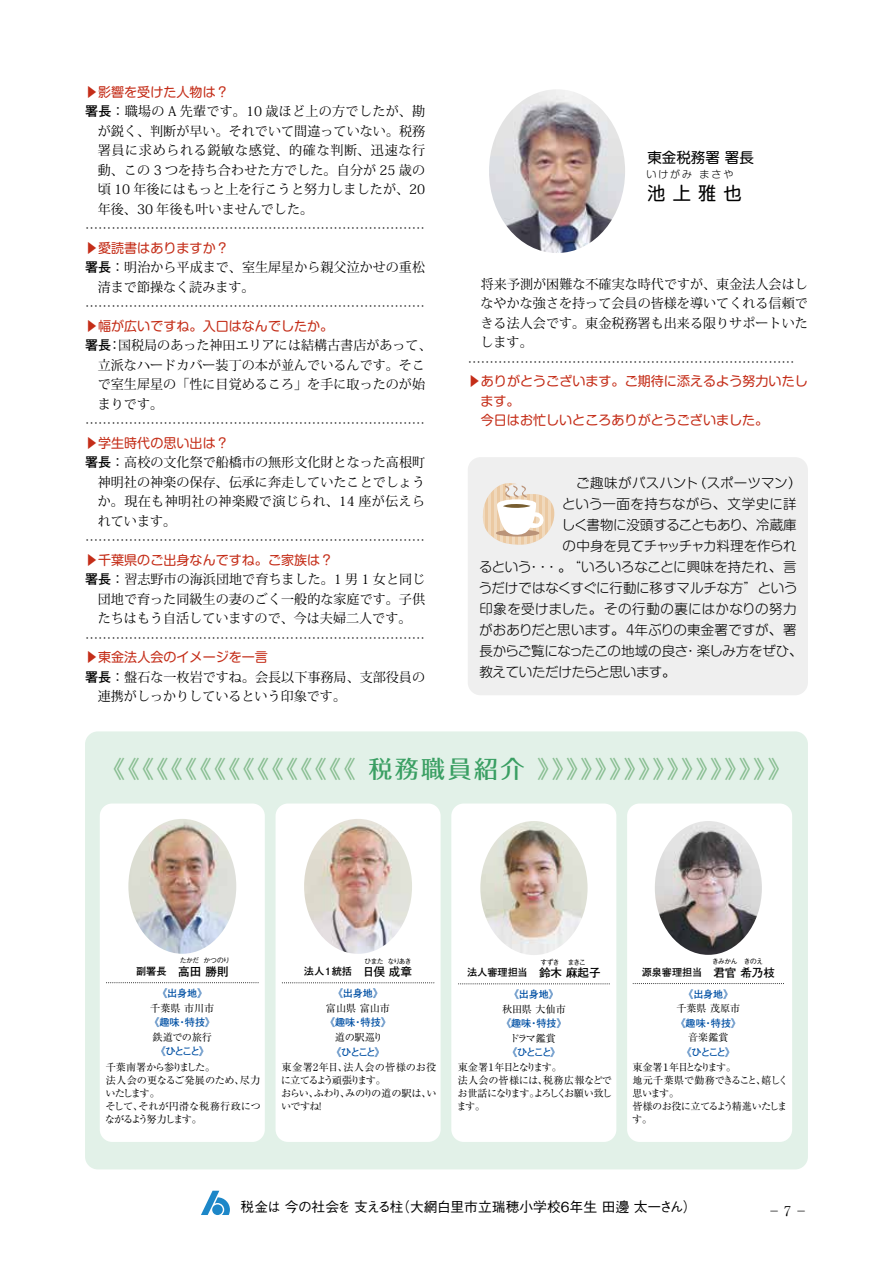
<style>
.page{position:relative;width:893px;height:1263px;background:#fff}
.page>*{position:absolute;margin:0;border:0;box-sizing:border-box;transform-origin:0 0}
.t1{font:500 24px "Folk Pro";letter-spacing:.1em;color:#89be92}
.t2{font:18.15px "Shin M Go Pro";color:#000}
.t3{font:14.55px "Shin M Go Pro";color:#000}
.t4{font:500 13.8px "Gothic BBB Pro";color:#000}
.t5{font:300 13.5px "Shin M Go Pro";letter-spacing:-.01em;color:#000}
.t6{font:300 13.5px "Shin M Go Pro";letter-spacing:.03em;color:#000}
.t7{font:300 13.5px "Shin M Go Pro";letter-spacing:.01em;color:#000}
.t8{font:300 13.5px "Shin M Go Pro";letter-spacing:.025em;color:#000}
.t9{font:300 13.5px "Shin M Go Pro";letter-spacing:-.03em;color:#000}
.t10{font:300 13.5px "Ryumin Pro";color:#000}
.t11{font:13.2px/19.5px "Koz Min Pro";color:#000}
.t12{font:13.2px "Shin M Go Pro";color:#c42d18}
.t13{font:13.2px "Koz Min Pro";letter-spacing:.025em;color:#000}
.t14{font:13.2px "Koz Min Pro";letter-spacing:.03em;color:#000}
.t15{font:13.2px "Koz Min Pro";letter-spacing:.05em;color:#000}
.t16{font:700 11.7px "Futo Go B101 Pro";color:#000}
.t17{font:10.2px/13px "Ryumin Pro";letter-spacing:-.04em;color:#000}
.t18{font:10.2px/13px "Ryumin Pro";letter-spacing:-.085em;color:#000}
.t19{font:700 10.2px "Futo Go B101 Pro";letter-spacing:-.135em;color:#0050a4}
.t20{font:700 10.2px/22px "Futo Go B101 Pro";letter-spacing:-.015em;color:#000;text-align:center}
.t21{font:10.05px/13px "Ryumin Pro";letter-spacing:-.11em;color:#000}
.t22{font:700 10.05px/21.9px "Futo Go B101 Pro";color:#000;text-align:center}
.t23{font:700 10.05px "Futo Go B101 Pro";letter-spacing:-.135em;color:#0050a4}
.t24{font:10.05px "Ryumin Pro";letter-spacing:-.06em;color:#000}
.t25{font:300 10.05px "Shin M Go Pro";letter-spacing:.2em;color:#000}
.t26{font:500 7.35px "Gothic BBB Pro";letter-spacing:-.16em;color:#000}
.t27{font:500 7.2px "Gothic BBB Pro";letter-spacing:-.145em;color:#000}
.s1{font-family:"Futo Go B101 Pro";font-weight:700}
.s2{color:#3a9f63}
.s3{font-size:10.2px}
.s4{font-size:11.7px}
.s5{color:#0050a4}
.s6{font-size:11.55px}
</style>
<div class="page">
<div style="left:468px;top:457px;width:340px;height:238px;background:#efefef;border-radius:13px"></div>
<svg style="left:201px;top:1191px;width:29px;height:24px"></svg>
<div style="left:85px;top:731px;width:723px;height:438px;background:#e2f1e8;border-radius:13px"></div>
<img style="left:489px;top:89px;width:136px;height:164px">
<svg style="left:483px;top:483px;width:71px;height:62px"></svg>
<div style="left:100px;top:803px;width:165px;height:339px;background:#fff;border-radius:12px"></div>
<svg style="left:107px;top:982px;width:151px;height:1px"></svg>
<img style="left:128px;top:819px;width:108px;height:135px">
<div style="left:276px;top:803px;width:165px;height:339px;background:#fff;border-radius:12px"></div>
<svg style="left:282px;top:982px;width:152px;height:1px"></svg>
<img style="left:304px;top:819px;width:108px;height:135px">
<div style="left:451px;top:803px;width:165px;height:339px;background:#fff;border-radius:12px"></div>
<svg style="left:459px;top:983px;width:150px;height:1px"></svg>
<img style="left:480px;top:821px;width:108px;height:134px">
<div style="left:627px;top:803px;width:165px;height:339px;background:#fff;border-radius:12px"></div>
<svg style="left:633px;top:983px;width:151px;height:1px"></svg>
<img style="left:655px;top:821px;width:107px;height:134px">
<p class="t12" style="left:85px;top:81px;width:145px">▶影響を受けた人物は？</p>
<p class="t13" style="left:85px;top:102px;width:342px"><span class="s1">署長</span>：職場の A 先輩です。10 歳ほど上の方でしたが、勘</p>
<p class="t11" style="left:98px;top:121px;width:329px">が鋭く、判断が早い。それでいて間違っていない。税務</p>
<p class="t15" style="left:98px;top:141px;width:329px">署員に求められる鋭敏な感覚、的確な判断、迅速な行</p>
<p class="t11" style="left:98px;top:160px;width:329px">動、この 3 つを持ち合わせた方でした。自分が 25 歳の</p>
<p class="t11" style="left:98px;top:179px;width:329px">頃 10 年後にはもっと上を行こうと努力しましたが、20</p>
<p class="t11" style="left:98px;top:199px;width:217px">年後、30 年後も叶いませんでした。</p>
<p class="t11" style="left:85px;top:218px;width:341px">……………………………………………………………………</p>
<p class="t12" style="left:85px;top:237px;width:145px">▶愛読書はありますか？</p>
<p class="t11" style="left:85px;top:257px;width:342px"><span class="s1">署長</span>：明治から平成まで、室生犀星から親父泣かせの重松</p>
<p class="t11" style="left:98px;top:277px;width:158px">清まで節操なく読みます。</p>
<p class="t11" style="left:85px;top:296px;width:341px">……………………………………………………………………</p>
<p class="t12" style="left:85px;top:315px;width:250px">▶幅が広いですね。入口はなんでしたか。</p>
<p class="t11" style="left:85px;top:335px;width:348px"><span class="s1">署長</span>：国税局のあった神田エリアには結構古書店があって、</p>
<p class="t11" style="left:98px;top:355px;width:329px">立派なハードカバー装丁の本が並んでいるんです。そこ</p>
<p class="t11" style="left:98px;top:374px;width:329px">で室生犀星の「性に目覚めるころ」を手に取ったのが始</p>
<p class="t11" style="left:98px;top:394px;width:67px">まりです。</p>
<p class="t11" style="left:85px;top:413px;width:341px">……………………………………………………………………</p>
<p class="t12" style="left:85px;top:432px;width:145px">▶学生時代の思い出は？</p>
<p class="t11" style="left:85px;top:452px;width:342px"><span class="s1">署長</span>：高校の文化祭で船橋市の無形文化財となった高根町</p>
<p class="t11" style="left:98px;top:472px;width:329px">神明社の神楽の保存、伝承に奔走していたことでしょう</p>
<p class="t14" style="left:98px;top:492px;width:329px">か。現在も神明社の神楽殿で演じられ、14 座が伝えら</p>
<p class="t11" style="left:98px;top:511px;width:80px">れています。</p>
<p class="t11" style="left:85px;top:530px;width:341px">……………………………………………………………………</p>
<p class="t12" style="left:85px;top:549px;width:250px">▶千葉県のご出身なんですね。ご家族は？</p>
<p class="t11" style="left:85px;top:569px;width:342px"><span class="s1">署長</span>：習志野市の海浜団地で育ちました。1 男 1 女と同じ</p>
<p class="t11" style="left:98px;top:589px;width:329px">団地で育った同級生の妻のごく一般的な家庭です。子供</p>
<p class="t11" style="left:98px;top:608px;width:315px">たちはもう自活していますので、今は夫婦二人です。</p>
<p class="t11" style="left:85px;top:628px;width:341px">……………………………………………………………………</p>
<p class="t12" style="left:85px;top:646px;width:184px">▶東金法人会のイメージを一言</p>
<p class="t11" style="left:98px;top:666px;width:329px;text-indent:-13px"><span class="s1">署長</span>：盤石な一枚岩ですね。会長以下事務局、支部役員の連携がしっかりしているという印象です。</p>
<p class="t3" style="left:647px;top:145px;width:108px">東金税務署 署長</p>
<h2 class="t2" style="left:647px;top:179px;width:96px">池上雅也</h2>
<p class="t25" style="left:646px;top:167px;width:89px">いけがみ まさや</p>
<p class="t11" style="left:468px;top:274px;width:342px">　将来予測が困難な不確実な時代ですが、東金法人会はし</p>
<p class="t11" style="left:480px;top:293px;width:329px">なやかな強さを持って会員の皆様を導いてくれる信頼で</p>
<p class="t11" style="left:480px;top:313px;width:329px">きる法人会です。東金税務署も出来る限りサポートいた</p>
<p class="t11" style="left:480px;top:332px;width:54px">します。</p>
<p class="t11" style="left:468px;top:352px;width:328px">…………………………………………………………………</p>
<p class="t12" style="left:468px;top:371px;width:342px">▶ありがとうございます。ご期待に添えるよう努力いたし</p>
<p class="t12" style="left:480px;top:390px;width:41px">ます。</p>
<p class="t12" style="left:468px;top:410px;width:302px">　今日はお忙しいところありがとうございました。</p>
<p class="t7" style="left:563px;top:472px;width:241px">　ご趣味がパスハント（スポーツマン）</p>
<p class="t8" style="left:562px;top:493px;width:236px">という一面を持ちながら、文学史に詳</p>
<p class="t5" style="left:562px;top:514px;width:236px">しく書物に没頭することもあり、冷蔵庫</p>
<p class="t5" style="left:563px;top:535px;width:236px">の中身を見てチャッチャカ料理を作られ</p>
<p class="t5" style="left:479px;top:556px;width:319px">るという・・・。“いろいろなことに興味を持たれ、言</p>
<p class="t5" style="left:479px;top:577px;width:320px">うだけではなくすぐに行動に移すマルチな方”という</p>
<p class="t6" style="left:479px;top:598px;width:319px">印象を受けました。その行動の裏にはかなりの努力</p>
<p class="t5" style="left:479px;top:619px;width:319px">がおありだと思います。4年ぶりの東金署ですが、署</p>
<p class="t5" style="left:479px;top:640px;width:325px">長からご覧になったこの地域の良さ・楽しみ方をぜひ、</p>
<p class="t9" style="left:479px;top:661px;width:198px">教えていただけたらと思います。</p>
<h1 class="t1" style="left:101px;top:748px;width:692px">《《《《《《《《《《《《《《《《《<span class="s2">税務職員紹介</span> 》》》》》》》》》》》》》》》》》</h1>
<p class="t26" style="left:180px;top:955px;width:52px">たかだ かつのり</p>
<p class="t16" style="left:136px;top:962px;width:94px"><span class="s3">副署長</span>　高田 勝則</p>
<p class="t19" style="left:157px;top:985px;width:52px">《出身地》</p>
<p class="t17" style="left:150px;top:1001px;width:66px">千葉県 市川市</p>
<p class="t19" style="left:149px;top:1014px;width:68px">《趣味・特技》</p>
<p class="t17" style="left:153px;top:1030px;width:61px">鉄道での旅行</p>
<p class="t19" style="left:155px;top:1043px;width:55px">《ひとこと》</p>
<p class="t17" style="left:105px;top:1059px;width:157px">千葉南署から参りました。<br>法人会の更なるご発展のため、尽力いたします。<br>そして、それが円滑な税務行政につながるよう努力します。</p>
<p class="t26" style="left:364px;top:955px;width:49px">ひまた なりあき</p>
<p class="t20" style="left:304px;top:959px;width:110px">法人１統括<span class="s4">　日俣 成章</span><span class="s5">《出身地》</span></p>
<p class="t17" style="left:326px;top:1001px;width:66px">富山県 富山市</p>
<p class="t19" style="left:325px;top:1014px;width:68px">《趣味・特技》</p>
<p class="t17" style="left:335px;top:1030px;width:50px">道の駅巡り</p>
<p class="t19" style="left:331px;top:1043px;width:56px">《ひとこと》</p>
<p class="t17" style="left:281px;top:1060px;width:157px">東金署2年目、法人会の皆様のお役に立てるよう頑張ります。<br>おらい、ふわり、みのりの道の駅は、いいですね！</p>
<p class="t27" style="left:540px;top:956px;width:47px">すずき　 まきこ</p>
<p class="t20" style="left:467px;top:960px;width:135px">法人審理担当<span class="s6">　鈴木 麻起子</span><span class="s5">《出身地》</span></p>
<p class="t17" style="left:502px;top:1002px;width:65px">秋田県 大仙市</p>
<p class="t19" style="left:501px;top:1015px;width:67px">《趣味・特技》</p>
<p class="t17" style="left:509px;top:1031px;width:48px">ドラマ鑑賞</p>
<p class="t19" style="left:507px;top:1044px;width:55px">《ひとこと》</p>
<p class="t18" style="left:456px;top:1060px;width:157px">東金署１年目となります。<br>法人会の皆様には、税務広報などでお世話になります。よろしくお願い致します。</p>
<p class="t27" style="left:712px;top:956px;width:53px">きみかん　きのえ</p>
<p class="t22" style="left:642px;top:960px;width:135px">源泉審理担当<span class="s6">　君官 希乃枝</span><span class="s5">《出身地》</span></p>
<p class="t24" style="left:676px;top:1001px;width:66px">千葉県 茂原市</p>
<p class="t23" style="left:675px;top:1015px;width:67px">《趣味・特技》</p>
<p class="t24" style="left:688px;top:1030px;width:42px">音楽鑑賞</p>
<p class="t23" style="left:682px;top:1044px;width:55px">《ひとこと》</p>
<p class="t21" style="left:632px;top:1060px;width:157px">東金署１年目となります。<br>地元千葉県で勤務できること、嬉しく思います。<br>皆様のお役に立てるよう精進いたします。</p>
<p class="t4" style="left:241px;top:1196px;width:458px">税金は 今の社会を 支える柱（大網白里市立瑞穂小学校6年生 田邊 太一さん）</p>
<p class="t10" style="left:767px;top:1200px;width:42px">−7−</p>
</div>
